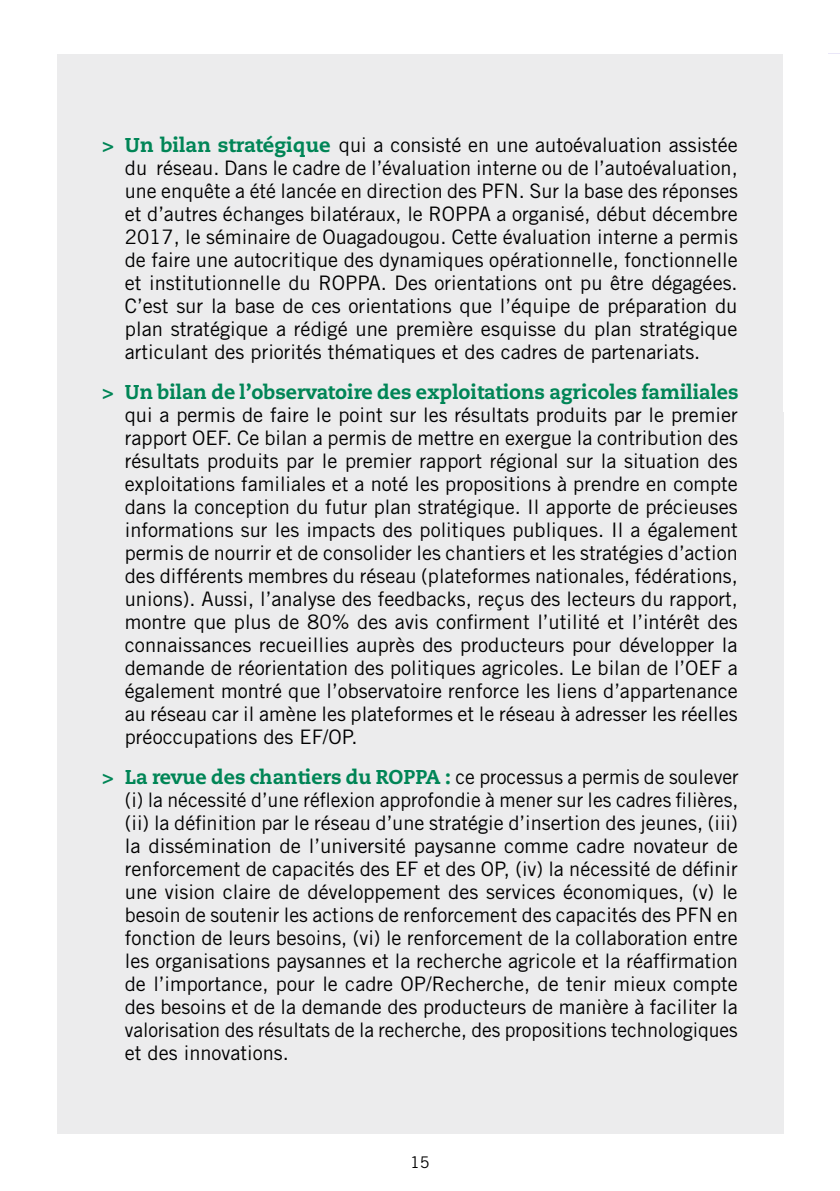
<style>
.page{position:relative;width:840px;height:1191px;background:#fff}
.page>*{position:absolute;margin:0;border:0;box-sizing:border-box;transform-origin:0 0}
.t1{font:20px/23px "Trade Gothic";color:#000;text-align:justify}
.t2{font:800 20px "Caecilia LT Std";color:#008556}
.t3{font:16px "Trade Gothic";color:#000}
.s1{font-family:"Caecilia LT Std";font-weight:800;color:#008556}
.s2{font-family:"Trade Gothic";font-weight:400;color:#000}
</style>
<div class="page">
<div style="left:57px;top:54px;width:725px;height:1079px;background:#ececed"></div>
<p class="t1" style="left:125px;top:133px;width:614px;text-indent:-23px"><span class="s1">&gt; Un bilan stratégique</span> qui a consisté en une autoévaluation assistée du réseau. Dans le cadre de l’évaluation interne ou de l’autoévaluation, une enquête a été lancée en direction des PFN. Sur la base des réponses et d’autres échanges bilatéraux, le ROPPA a organisé, début décembre 2017, le séminaire de Ouagadougou. Cette évaluation interne a permis de faire une autocritique des dynamiques opérationnelle, fonctionnelle et institutionnelle du ROPPA. Des orientations ont pu être dégagées.<br>C’est sur la base de ces orientations que l’équipe de préparation du plan stratégique a rédigé une première esquisse du plan stratégique articulant des priorités thématiques et des cadres de partenariats.</p>
<p class="t2" style="left:102px;top:379px;width:637px">&gt; Un bilan de l’observatoire des exploitations agricoles familiales</p>
<p class="t1" style="left:125px;top:403px;width:614px">qui a permis de faire le point sur les résultats produits par le premier rapport OEF. Ce bilan a permis de mettre en exergue la contribution des résultats produits par le premier rapport régional sur la situation des exploitations familiales et a noté les propositions à prendre en compte dans la conception du futur plan stratégique. Il apporte de précieuses informations sur les impacts des politiques publiques. Il a également permis de nourrir et de consolider les chantiers et les stratégies d’action des différents membres du réseau (plateformes nationales, fédérations, unions). Aussi, l’analyse des feedbacks, reçus des lecteurs du rapport, montre que plus de 80% des avis confirment l’utilité et l’intérêt des connaissances recueillies auprès des producteurs pour développer la demande de réorientation des politiques agricoles. Le bilan de l’OEF a également montré que l’observatoire renforce les liens d’appartenance au réseau car il amène les plateformes et le réseau à adresser les réelles préoccupations des EF/OP.</p>
<p class="t2" style="left:102px;top:764px;width:637px">&gt; La revue des chantiers du ROPPA : <span class="s2">ce processus a permis de soulever</span></p>
<p class="t1" style="left:125px;top:788px;width:614px">(i) la nécessité d’une réflexion approfondie à mener sur les cadres filières, (ii) la définition par le réseau d’une stratégie d’insertion des jeunes, (iii) la dissémination de l’université paysanne comme cadre novateur de renforcement de capacités des EF et des OP, (iv) la nécessité de définir une vision claire de développement des services économiques, (v) le besoin de soutenir les actions de renforcement des capacités des PFN en fonction de leurs besoins, (vi) le renforcement de la collaboration entre les organisations paysannes et la recherche agricole et la réaffirmation de l’importance, pour le cadre OP/Recherche, de tenir mieux compte des besoins et de la demande des producteurs de manière à faciliter la valorisation des résultats de la recherche, des propositions technologiques et des innovations.</p>
<p class="t3" style="left:410px;top:1152px;width:21px">15</p>
</div>
